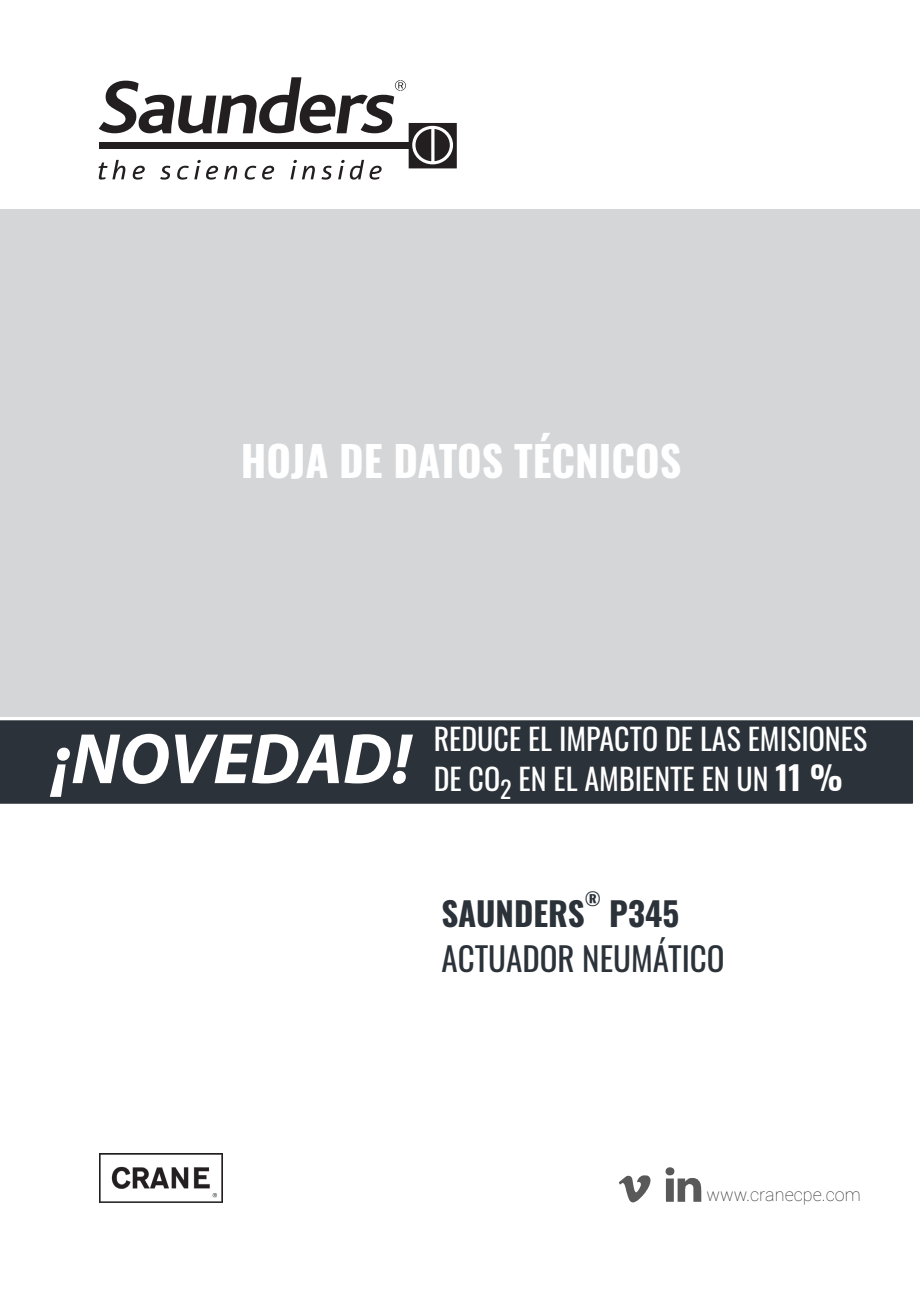
<style>
.page{position:relative;width:920px;height:1290px;background:#fff}
.page>*{position:absolute;margin:0;border:0;box-sizing:border-box;transform-origin:0 0}
.t1{font:italic 700 72px "Myriad Pro";color:#fff}
.t2{font:700 42px "Oswald";color:#fff}
.t3{font:33px "Oswald";color:#2b3239}
.t4{font:700 33px "Oswald";color:#2b3239}
.t5{font:30px/39.6px "Oswald";color:#fff}
.t6{font:100 18px "Roboto";color:#231f20}
.t7{font:700 18px "Oswald";color:#2b3239}
.s1{font-weight:700;font-size:33px}
</style>
<div class="page">
<svg style="left:99px;top:77px;width:358px;height:103px"></svg>
<img style="left:99px;top:1154px;width:124px;height:48px">
<svg style="left:619px;top:1175px;width:31px;height:27px"></svg>
<svg style="left:666px;top:1167px;width:35px;height:35px"></svg>
<div style="left:0;top:209px;width:920px;height:508px;background:#d5d6d8"></div>
<div style="left:0;top:720px;width:913px;height:84px;background:#2b3239"></div>
<p class="t2" style="left:241px;top:439px;width:442px">HOJA DE DATOS TÉCNICOS</p>
<p class="t1" style="left:52px;top:719px;width:361px">¡NOVEDAD!</p>
<p class="t5" style="left:434px;top:716px;width:435px">REDUCE EL IMPACTO DE LAS EMISIONES<br>DE CO<sub>2</sub> EN EL AMBIENTE EN UN <span class="s1">11 %</span></p>
<p class="t7" style="left:585px;top:889px;width:18px">®</p>
<p class="t4" style="left:609px;top:896px;width:71px">P345</p>
<p class="t3" style="left:442px;top:929px;width:285px">ACTUADOR NEUMÁTICO</p>
<p class="t4" style="left:442px;top:896px;width:145px">SAUNDERS</p>
<p class="t6" style="left:706px;top:1182px;width:156px">www.cranecpe.com</p>
</div>
